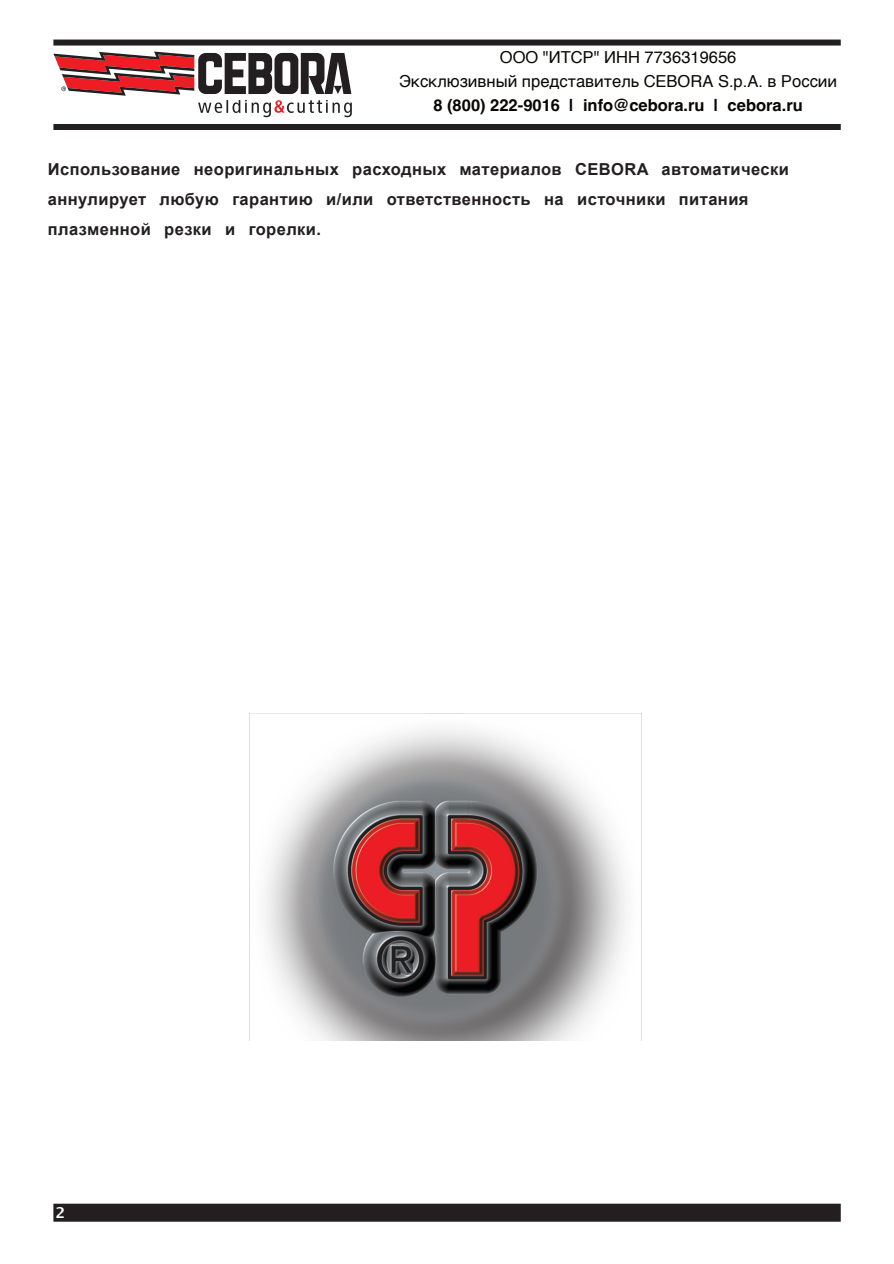
<style>
.page{position:relative;width:894px;height:1264px;background:#fff}
.page>*{position:absolute;margin:0;border:0;box-sizing:border-box;transform-origin:0 0}
.t1{font:700 16.5px/30px "Arial";letter-spacing:.025em;color:#231f20}
.t2{font:16.5px/24px "Helvetica";color:#080704;text-align:center}
.t3{font:700 16.5px "Helvetica";color:#080704}
.t4{font:700 15px "Lucida Grande";color:#fff}
</style>
<div class="page">
<div style="left:53px;top:40px;width:787px;height:6px;background:#231f20"></div>
<div style="left:53px;top:1203px;width:787px;height:18px;background:#231f20"></div>
<img style="left:267px;top:746px;width:335px;height:294px">
<svg style="left:53px;top:52px;width:299px;height:65px"></svg>
<div style="left:53px;top:124px;width:787px;height:6px;background:#231f20"></div>
<p class="t2" style="left:399px;top:46px;width:439px">ООО "ИТСР" ИНН 7736319656<br>Эксклюзивный представитель CEBORA S.p.A. в России</p>
<p class="t3" style="left:433px;top:98px;width:371px">8 (800) 222-9016 | info@cebora.ru | cebora.ru</p>
<p class="t1" style="left:48px;top:156px;width:742px">Использование неоригинальных расходных материалов CEBORA автоматически аннулирует любую гарантию и/или ответственность на источники питания плазменной резки и горелки.</p>
<p class="t4" style="left:55px;top:1205px;width:11px">2</p>
</div>
